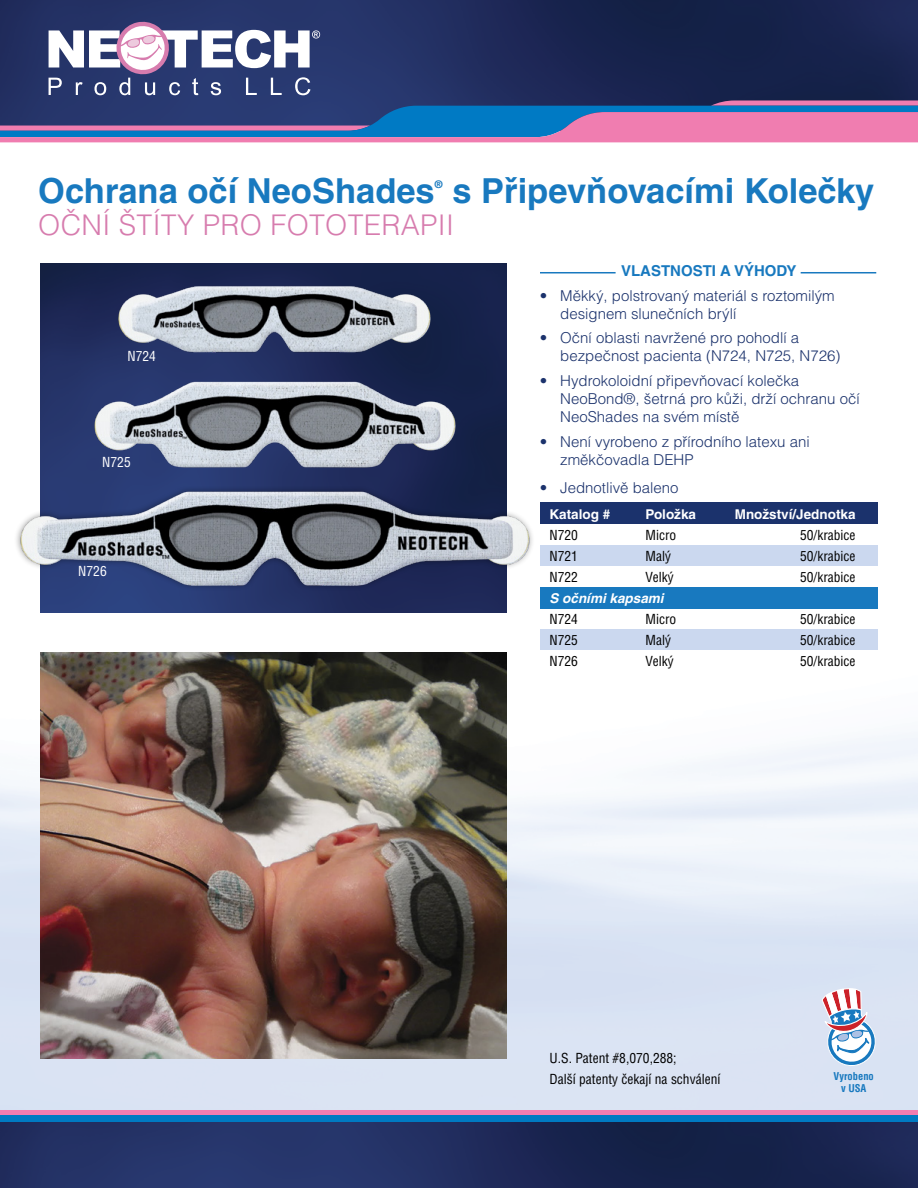
<style>
.page{position:relative;width:918px;height:1188px;background:#fff}
.page>*{position:absolute;margin:0;border:0;box-sizing:border-box;transform-origin:0 0}
.t1{font:700 34.5px "Helvetica LT Pro";color:#1879bf}
.t2{font:300 28.5px "Helvetica LT Pro";letter-spacing:.01em;color:#d77cae}
.t3{font:300 15px/18px "Helvetica LT Pro";color:#1b326c}
.t4{font:700 15px "Helvetica LT Pro";color:#1879bf}
.t5{font:condensed 13.5px/21px "Helvetica LT Pro";color:#000}
.t6{font:700 13.5px "Helvetica LT Pro";color:#fff}
.t7{font:italic 700 13.5px "Helvetica LT Pro";color:#fff}
.t8{font:condensed 13.5px "Helvetica LT Pro";color:#fff}
.t9{font:700 condensed 10.5px/12px "Helvetica LT Pro";color:#1879bf;text-align:center}
.t10{font:700 10.5px "Helvetica LT Pro";color:#1879bf}
</style>
<div class="page">
<img style="left:0;top:457px;width:918px;height:731px">
<img style="left:40px;top:263px;width:466px;height:349px">
<hr style="left:540px;top:272px;width:76px;height:1px;background:#1879bf">
<hr style="left:801px;top:272px;width:75px;height:1px;background:#1879bf">
<div style="left:540px;top:503px;width:338px;height:21px;background:#1b326c"></div>
<div style="left:540px;top:524px;width:338px;height:21px;background:#fff"></div>
<div style="left:540px;top:608px;width:338px;height:22px;background:#fff"></div>
<div style="left:540px;top:545px;width:338px;height:21px;background:#cbd8ef"></div>
<div style="left:540px;top:630px;width:338px;height:21px;background:#cbd8ef"></div>
<div style="left:540px;top:566px;width:338px;height:21px;background:#fff"></div>
<div style="left:540px;top:651px;width:338px;height:21px;background:#fff"></div>
<div style="left:540px;top:587px;width:338px;height:21px;background:#1879bf"></div>
<img style="left:117px;top:283px;width:316px;height:73px">
<img style="left:93px;top:380px;width:364px;height:89px">
<div style="left:14px;top:485px;width:521px;height:107px;background:#000;opacity:.45"></div>
<img style="left:16px;top:490px;width:518px;height:97px">
<img style="left:40px;top:653px;width:466px;height:406px">
<svg style="left:822px;top:988px;width:54px;height:78px"></svg>
<img style="left:0;top:0;width:918px;height:22px">
<svg style="left:0;top:22px;width:918px;height:120px;background:#4a4e7e"></svg>
<div style="left:0;top:1110px;width:918px;height:5px;background:#f27db0"></div>
<div style="left:0;top:1115px;width:918px;height:7px;background:#007ac2"></div>
<h1 class="t1" style="left:38px;top:170px;width:398px">Ochrana očí NeoShades</h1>
<p class="t10" style="left:435px;top:178px;width:9px">®</p>
<h1 class="t1" style="left:453px;top:170px;width:423px">s Připevňovacími Kolečky</h1>
<h2 class="t2" style="left:38px;top:207px;width:417px">OČNÍ ŠTÍTY PRO FOTOTERAPII</h2>
<p class="t4" style="left:621px;top:262px;width:177px">VLASTNOSTI A VÝHODY</p>
<p class="t3" style="left:560px;top:286px;width:276px;text-indent:-20px">• Měkký, polstrovaný materiál s roztomilým designem slunečních brýlí</p>
<p class="t3" style="left:560px;top:329px;width:282px;text-indent:-20px">• Oční oblasti navržené pro pohodlí a bezpečnost pacienta (N724, N725, N726)</p>
<p class="t3" style="left:560px;top:372px;width:301px;text-indent:-20px">• Hydrokoloidní připevňovací kolečka<br>NeoBond®, šetrná pro kůži, drží ochranu očí<br>NeoShades na svém místě</p>
<p class="t3" style="left:560px;top:432px;width:251px;text-indent:-20px">• Není vyrobeno z přírodního latexu ani změkčovadla DEHP</p>
<p class="t3" style="left:540px;top:479px;width:140px">• Jednotlivě baleno</p>
<p class="t6" style="left:550px;top:506px;width:62px">Katalog #</p>
<p class="t6" style="left:646px;top:506px;width:52px">Položka</p>
<p class="t6" style="left:735px;top:506px;width:122px">Množství/Jednotka</p>
<p class="t5" style="left:550px;top:524px;width:30px">N720</p>
<p class="t5" style="left:646px;top:524px;width:32px">Micro</p>
<p class="t5" style="left:800px;top:524px;width:57px">50/krabice</p>
<p class="t5" style="left:550px;top:545px;width:30px">N721</p>
<p class="t5" style="left:646px;top:545px;width:27px">Malý</p>
<p class="t5" style="left:800px;top:545px;width:57px">50/krabice</p>
<p class="t5" style="left:550px;top:566px;width:30px">N722</p>
<p class="t5" style="left:646px;top:566px;width:30px">Velký</p>
<p class="t5" style="left:800px;top:566px;width:57px">50/krabice</p>
<p class="t7" style="left:550px;top:590px;width:116px">S očními kapsami</p>
<p class="t5" style="left:550px;top:608px;width:30px">N724</p>
<p class="t5" style="left:646px;top:608px;width:32px">Micro</p>
<p class="t5" style="left:800px;top:608px;width:57px">50/krabice</p>
<p class="t5" style="left:550px;top:629px;width:30px">N725</p>
<p class="t5" style="left:646px;top:629px;width:27px">Malý</p>
<p class="t5" style="left:800px;top:629px;width:57px">50/krabice</p>
<p class="t5" style="left:550px;top:650px;width:30px">N726</p>
<p class="t5" style="left:646px;top:650px;width:30px">Velký</p>
<p class="t5" style="left:800px;top:650px;width:57px">50/krabice</p>
<p class="t8" style="left:127px;top:347px;width:30px">N724</p>
<p class="t8" style="left:102px;top:454px;width:30px">N725</p>
<p class="t8" style="left:78px;top:562px;width:30px">N726</p>
<p class="t5" style="left:550px;top:1048px;width:172px">U.S. Patent #8,070,288;<br>Další patenty čekají na schválení</p>
<p class="t9" style="left:834px;top:1069px;width:42px">Vyrobeno v USA</p>
</div>
